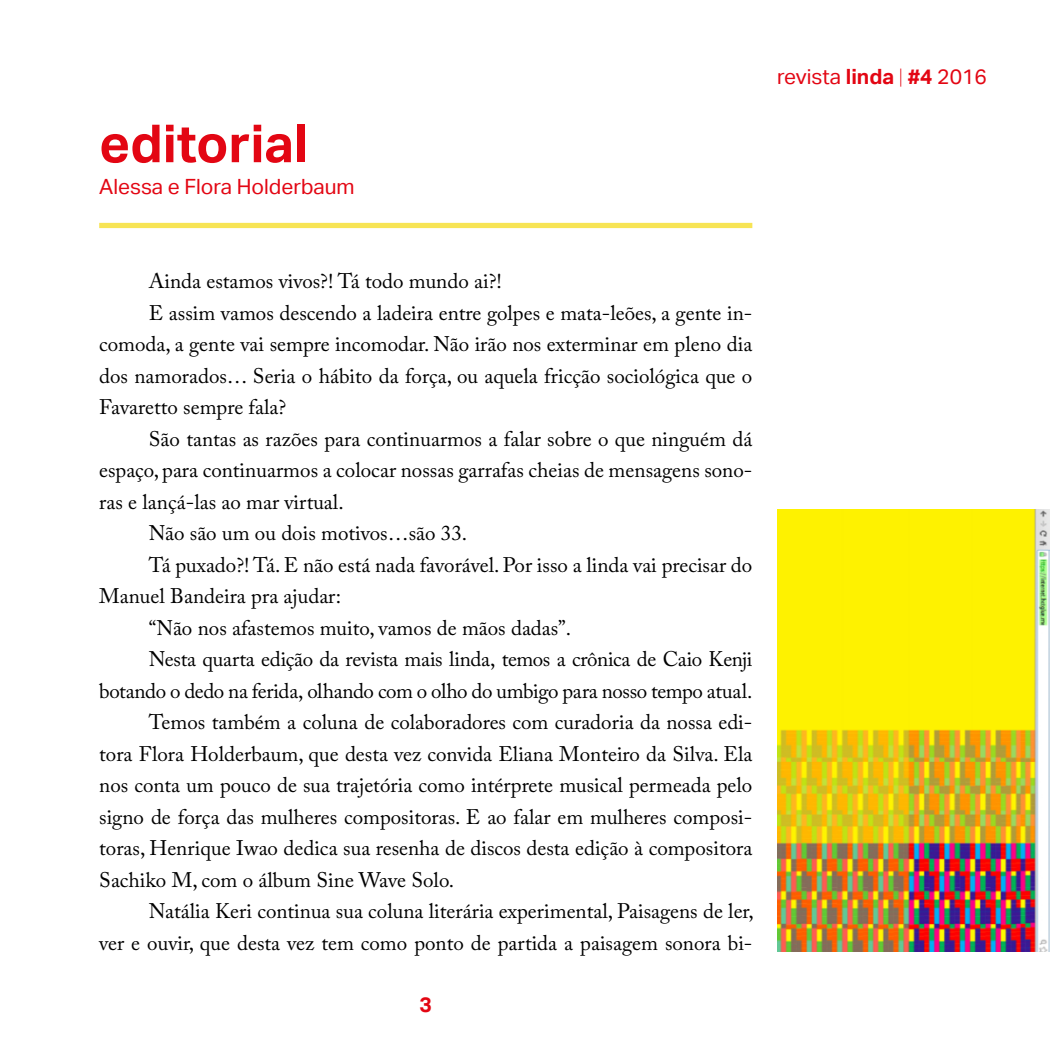
<style>
.page{position:relative;width:1050px;height:1050px;background:#fff}
.page>*{position:absolute;margin:0;border:0;box-sizing:border-box;transform-origin:0 0}
.título{font:700 52.5px "Aktiv Grotesk";color:#e30613}
.corpo_de_texto{font:21px/31.5px "Adobe Caslon Pro";color:#000;text-align:justify}
.corpo_de_texto-2{font:21px/31.5px "Adobe Caslon Pro";letter-spacing:-.02em;color:#000;text-align:right}
.autor{font:21px "Aktiv Grotesk";color:#e30613}
.t1{font:700 21px "Aktiv Grotesk";color:#e30613}
.s1{font-weight:700}
.s2{font-weight:100}
</style>
<div class="page">
<div style="left:99px;top:223px;width:653px;height:5px;background:#f7e455"></div>
<img style="left:777px;top:509px;width:273px;height:443px">
<p class="título" style="left:99px;top:113px;width:210px">editorial</p>
<p class="autor" style="left:99px;top:174px;width:257px">Alessa e Flora Holderbaum</p>
<p class="autor" style="left:777px;top:65px;width:211px">revista <span class="s1">linda</span> <span class="s2">|</span> <span class="s1">#4</span> 2016</p>
<p class="corpo_de_texto" style="left:149px;top:265px;width:355px">Ainda estamos vivos?! Tá todo mundo ai?!</p>
<p class="corpo_de_texto" style="left:99px;top:297px;width:655px;text-indent:50px">E assim vamos descendo a ladeira entre golpes e mata-leões, a gente in&shy;comoda, a gente vai sempre incomodar. Não irão nos exterminar em pleno dia dos namorados… Seria o hábito da força, ou aquela fricção sociológica que o Favaretto sempre fala?</p>
<p class="corpo_de_texto" style="left:99px;top:423px;width:655px;text-indent:50px">São tantas as razões para continuarmos a falar sobre o que ninguém dá espaço, para continuarmos a colocar nossas garrafas cheias de mensagens sono&shy;ras e lançá-las ao mar virtual.</p>
<p class="corpo_de_texto" style="left:149px;top:517px;width:320px">Não são um ou dois motivos…são 33.</p>
<p class="corpo_de_texto" style="left:99px;top:549px;width:655px;text-indent:50px">Tá puxado?! Tá. E não está nada favorável. Por isso a linda vai precisar do<br>Manuel Bandeira pra ajudar:</p>
<p class="corpo_de_texto" style="left:149px;top:612px;width:424px">“Não nos afastemos muito, vamos de mãos dadas”.</p>
<p class="corpo_de_texto-2" style="left:99px;top:643px;width:655px">Nesta quarta edição da revista mais linda, temos a crônica de Caio Kenji botando o dedo na ferida, olhando com o olho do umbigo para nosso tempo atual.</p>
<p class="corpo_de_texto" style="left:99px;top:706px;width:655px;text-indent:50px">Temos também a coluna de colaboradores com curadoria da nossa edi&shy;tora Flora Holderbaum, que desta vez convida Eliana Monteiro da Silva. Ela nos conta um pouco de sua trajetória como intérprete musical permeada pelo signo de força das mulheres compositoras. E ao falar em mulheres composi&shy;toras, Henrique Iwao dedica sua resenha de discos desta edição à compositora Sachiko M, com o álbum Sine Wave Solo.</p>
<p class="corpo_de_texto" style="left:99px;top:895px;width:656px;text-align:right">Natália Keri continua sua coluna literária experimental, Paisagens de ler,<br>ver e ouvir, que desta vez tem como ponto de partida a paisagem sonora bi-</p>
<p class="t1" style="left:420px;top:993px;width:14px">3</p>
</div>
